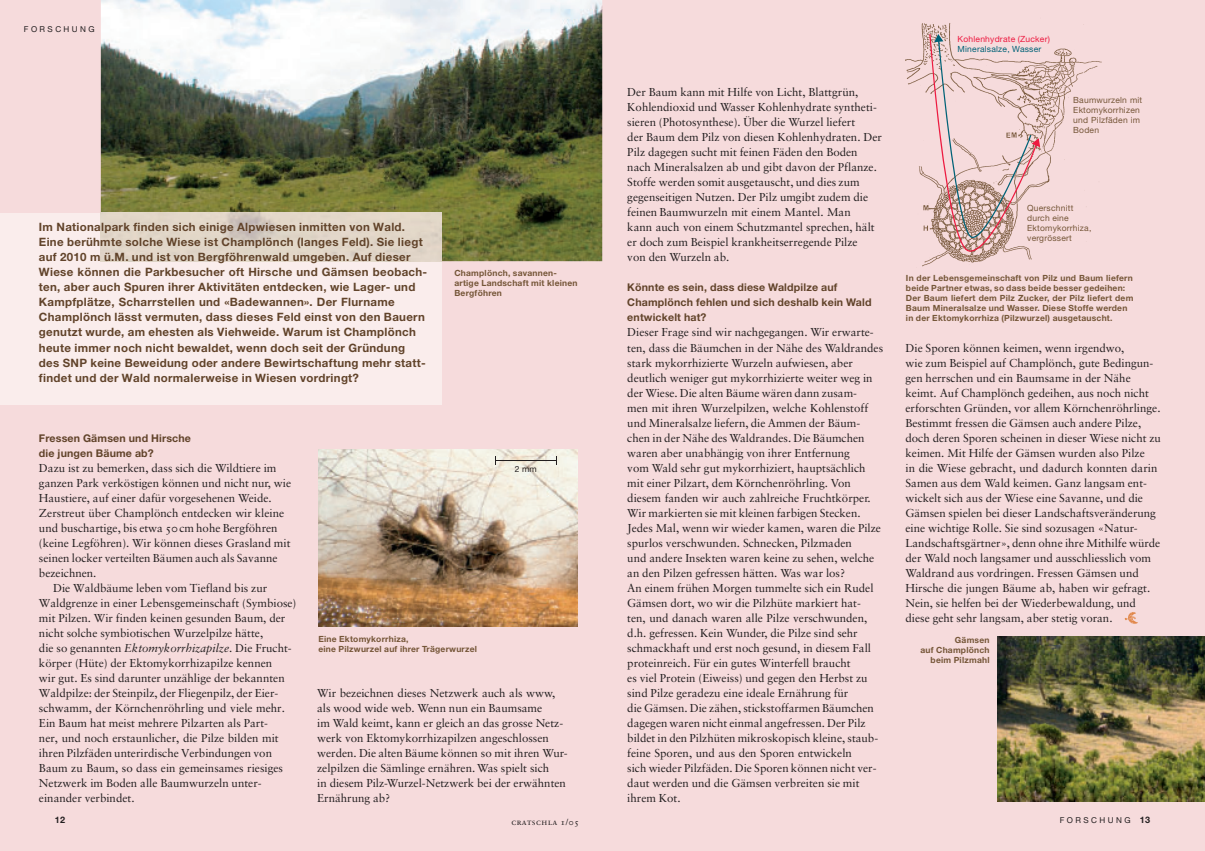
<style>
.page{position:relative;width:1205px;height:851px;background:#fff}
.page>*{position:absolute;margin:0;border:0;box-sizing:border-box;transform-origin:0 0}
.t1{font:11.5px/15px "Sabon Roman Os F";color:#231f20}
.t2{font:700 11.5px/15px "Helvetica Neue";letter-spacing:.025em;color:#61432a}
.t3{font:700 10.62px/15px "Helvetica Neue";letter-spacing:.015em;color:#61432a}
.t4{font:700 9px "Helvetica Neue";color:#231f20}
.t5{font:8.75px "Sabon Roman SC";letter-spacing:.05em;color:#231f20}
.t6{font:700 8.5px/10px "Helvetica Neue";letter-spacing:.025em;color:#755638}
.t7{font:8.5px/10px "Helvetica Neue";letter-spacing:.025em;color:#755638}
.t8{font:8.5px "Helvetica Neue";letter-spacing:.025em;color:#ed1a40}
.t9{font:8.5px "Helvetica Neue";letter-spacing:.025em;color:#006277}
.t10{font:8.5px "Helvetica Neue";color:#231f20}
.t11{font:8.12px "Helvetica Neue";letter-spacing:.3em;color:#231f20}
.s1{font-family:"Sabon Italic Os F"}
</style>
<div class="page">
<div style="left:0;top:0;width:1205px;height:850px;background:#f6dbdc"></div>
<div style="left:0;top:261px;width:442px;height:144px;background:#faedec"></div>
<div style="left:0;top:213px;width:101px;height:48px;background:#faedec"></div>
<img style="left:101px;top:0;width:501px;height:261px">
<img style="left:101px;top:213px;width:341px;height:48px">
<img style="left:998px;top:636px;width:207px;height:165px">
<img style="left:319px;top:449px;width:259px;height:177px">
<img style="left:1124px;top:612px;width:14px;height:12px">
<img style="left:905px;top:23px;width:197px;height:244px">
<svg style="left:929px;top:34px;width:111px;height:218px"></svg>
<hr style="left:495px;top:460px;width:61px;height:1px;background:#231f20">
<p class="t11" style="left:24px;top:24px;width:72px">FORSCHUNG</p>
<p class="t2" style="left:39px;top:219px;width:390px">Im Nationalpark finden sich einige Alpwiesen inmitten von Wald.<br>Eine berühmte solche Wiese ist Champlönch (langes Feld). Sie liegt auf 2010 m ü.M. und ist von Bergföhrenwald umgeben. Auf dieser Wiese können die Parkbesucher oft Hirsche und Gämsen beobach&shy;ten, aber auch Spuren ihrer Aktivitäten entdecken, wie Lager- und Kampfplätze, Scharrstellen und «Badewannen». Der Flurname Champlönch lässt vermuten, dass dieses Feld einst von den Bauern genutzt wurde, am ehesten als Viehweide. Warum ist Champlönch heute immer noch nicht bewaldet, wenn doch seit der Gründung des SNP keine Beweidung oder andere Bewirtschaftung mehr statt&shy;findet und der Wald normalerweise in Wiesen vordringt?</p>
<p class="t6" style="left:454px;top:268px;width:125px">Champlönch, savannen&shy;artige Landschaft mit kleinen<br>Bergföhren</p>
<p class="t3" style="left:39px;top:430px;width:154px">Fressen Gämsen und Hirsche die jungen Bäume ab?</p>
<p class="t1" style="left:39px;top:460px;width:239px">Dazu ist zu bemerken, dass sich die Wildtiere im</p>
<p class="t1" style="left:39px;top:475px;width:254px">ganzen Park verköstigen können und nicht nur, wie</p>
<p class="t1" style="left:39px;top:490px;width:234px">Haustiere, auf einer dafür vorgesehenen Weide.</p>
<p class="t1" style="left:39px;top:505px;width:247px">Zerstreut über Champlönch entdecken wir kleine</p>
<p class="t1" style="left:39px;top:520px;width:240px">und buschartige, bis etwa 50 cm hohe Bergföhren</p>
<p class="t1" style="left:39px;top:535px;width:253px">(keine Legföhren). Wir können dieses Grasland mit</p>
<p class="t1" style="left:39px;top:550px;width:240px">seinen locker verteilten Bäumen auch als Savanne</p>
<p class="t1" style="left:39px;top:565px;width:59px">bezeichnen.</p>
<p class="t1" style="left:53px;top:580px;width:216px">Die Waldbäume leben vom Tiefland bis zur</p>
<p class="t1" style="left:39px;top:595px;width:259px">Waldgrenze in einer Lebensgemeinschaft (Symbiose)</p>
<p class="t1" style="left:39px;top:610px;width:248px">mit Pilzen. Wir finden keinen gesunden Baum, der</p>
<p class="t1" style="left:39px;top:625px;width:226px">nicht solche symbiotischen Wurzelpilze hätte,</p>
<p class="t1" style="left:39px;top:640px;width:254px">die so genannten <span class="s1">Ektomykorrhizapilze</span>. Die Frucht-</p>
<p class="t1" style="left:39px;top:655px;width:235px">körper (Hüte) der Ektomykorrhizapilze kennen</p>
<p class="t1" style="left:39px;top:670px;width:247px">wir gut. Es sind darunter unzählige der bekannten</p>
<p class="t1" style="left:39px;top:685px;width:241px">Waldpilze: der Steinpilz, der Fliegenpilz, der Eier-</p>
<p class="t1" style="left:39px;top:700px;width:247px">schwamm, der Körnchenröhrling und viele mehr.</p>
<p class="t1" style="left:39px;top:715px;width:230px">Ein Baum hat meist mehrere Pilzarten als Part-</p>
<p class="t1" style="left:39px;top:730px;width:241px">ner, und noch erstaunlicher, die Pilze bilden mit</p>
<p class="t1" style="left:39px;top:745px;width:235px">ihren Pilzfäden unterirdische Verbindungen von</p>
<p class="t1" style="left:39px;top:760px;width:246px">Baum zu Baum, so dass ein gemeinsames riesiges</p>
<p class="t1" style="left:39px;top:775px;width:224px">Netzwerk im Boden alle Baumwurzeln unter-</p>
<p class="t1" style="left:39px;top:790px;width:97px">einander verbindet.</p>
<p class="t10" style="left:515px;top:463px;width:23px">2 mm</p>
<p class="t6" style="left:318px;top:633px;width:160px">Eine Ektomykorrhiza,<br>eine Pilzwurzel auf ihrer Trägerwurzel</p>
<p class="t1" style="left:317px;top:685px;width:252px">Wir bezeichnen dieses Netzwerk auch als www, als wood wide web. Wenn nun ein Baumsame<br>im Wald keimt, kann er gleich an das grosse Netz&shy;werk von Ektomykorrhizapilzen angeschlossen werden. Die alten Bäume können so mit ihren Wur&shy;zelpilzen die Sämlinge ernähren. Was spielt sich<br>in diesem Pilz-Wurzel-Netzwerk bei der erwähnten Ernährung ab?</p>
<p class="t1" style="left:627px;top:85px;width:256px">Der Baum kann mit Hilfe von Licht, Blattgrün, Kohlendioxid und Wasser Kohlenhydrate syntheti&shy;sieren (Photosynthese). Über die Wurzel liefert<br>der Baum dem Pilz von diesen Kohlenhydraten. Der Pilz dagegen sucht mit feinen Fäden den Boden nach Mineralsalzen ab und gibt davon der Pflanze.<br>Stoffe werden somit ausgetauscht, und dies zum gegenseitigen Nutzen. Der Pilz umgibt zudem die feinen Baumwurzeln mit einem Mantel. Man<br>kann auch von einem Schutzmantel sprechen, hält er doch zum Beispiel krankheitserregende Pilze<br>von den Wurzeln ab.</p>
<p class="t3" style="left:627px;top:280px;width:246px">Könnte es sein, dass diese Waldpilze auf<br>Champlönch fehlen und sich deshalb kein Wald entwickelt hat?</p>
<p class="t1" style="left:627px;top:325px;width:257px">Dieser Frage sind wir nachgegangen. Wir erwarte&shy;ten, dass die Bäumchen in der Nähe des Waldrandes stark mykorrhizierte Wurzeln aufwiesen, aber deutlich weniger gut mykorrhizierte weiter weg in der Wiese. Die alten Bäume wären dann zusam-<br>men mit ihren Wurzelpilzen, welche Kohlenstoff und Mineralsalze liefern, die Ammen der Bäum&shy;chen in der Nähe des Waldrandes. Die Bäumchen waren aber unabhängig von ihrer Entfernung<br>vom Wald sehr gut mykorrhiziert, hauptsächlich mit einer Pilzart, dem Körnchenröhrling. Von diesem fanden wir auch zahlreiche Fruchtkörper.<br>Wir markierten sie mit kleinen farbigen Stecken.<br>Jedes Mal, wenn wir wieder kamen, waren die Pilze spurlos verschwunden. Schnecken, Pilzmaden<br>und andere Insekten waren keine zu sehen, welche an den Pilzen gefressen hätten. Was war los?<br>An einem frühen Morgen tummelte sich ein Rudel Gämsen dort, wo wir die Pilzhüte markiert hat-<br>ten, und danach waren alle Pilze verschwunden, d.h. gefressen. Kein Wunder, die Pilze sind sehr schmackhaft und erst noch gesund, in diesem Fall proteinreich. Für ein gutes Winterfell braucht<br>es viel Protein (Eiweiss) und gegen den Herbst zu sind Pilze geradezu eine ideale Ernährung für<br>die Gämsen. Die zähen, stickstoffarmen Bäumchen dagegen waren nicht einmal angefressen. Der Pilz bildet in den Pilzhüten mikroskopisch kleine, staub&shy;feine Sporen, und aus den Sporen entwickeln<br>sich wieder Pilzfäden. Die Sporen können nicht ver&shy;daut werden und die Gämsen verbreiten sie mit ihrem Kot.</p>
<p class="t8" style="left:957px;top:34px;width:94px">Kohlenhydrate (Zucker)</p>
<p class="t9" style="left:957px;top:44px;width:85px">Mineralsalze, Wasser</p>
<p class="t7" style="left:1073px;top:95px;width:71px">Baumwurzeln mit<br>Ektomykorrhizen und Pilzfäden im<br>Boden</p>
<p class="t7" style="left:1027px;top:203px;width:66px">Querschnitt durch eine<br>Ektomykorrhiza, vergrössert</p>
<p class="t6" style="left:906px;top:273px;width:229px">In der Lebensgemeinschaft von Pilz und Baum liefern beide Partner etwas, so dass beide besser gedeihen:<br>Der Baum liefert dem Pilz Zucker, der Pilz liefert dem Baum Mineralsalze und Wasser. Diese Stoffe werden in der Ektomykorrhiza (Pilzwurzel) ausgetauscht.</p>
<p class="t1" style="left:905px;top:340px;width:257px">Die Sporen können keimen, wenn irgendwo,<br>wie zum Beispiel auf Champlönch, gute Bedingun&shy;gen herrschen und ein Baumsame in der Nähe keimt. Auf Champlönch gedeihen, aus noch nicht erforschten Gründen, vor allem Körnchenröhrlinge.<br>Bestimmt fressen die Gämsen auch andere Pilze, doch deren Sporen scheinen in dieser Wiese nicht zu keimen. Mit Hilfe der Gämsen wurden also Pilze<br>in die Wiese gebracht, und dadurch konnten darin Samen aus dem Wald keimen. Ganz langsam ent&shy;wickelt sich aus der Wiese eine Savanne, und die Gämsen spielen bei dieser Landschaftsveränderung eine wichtige Rolle. Sie sind sozusagen «Natur-Landschaftsgärtner», denn ohne ihre Mithilfe würde der Wald noch langsamer und ausschliesslich vom Waldrand aus vordringen. Fressen Gämsen und Hirsche die jungen Bäume ab, haben wir gefragt.<br>Nein, sie helfen bei der Wiederbewaldung, und diese geht sehr langsam, aber stetig voran.</p>
<p class="t6" style="left:920px;top:635px;width:71px;text-align:right">Gämsen<br>auf Champlönch beim Pilzmahl</p>
<p class="t4" style="left:55px;top:814px;width:12px">12</p>
<p class="t5" style="left:511px;top:816px;width:69px">cratschla 1/05</p>
<p class="t4" style="left:1140px;top:814px;width:12px">13</p>
<p class="t11" style="left:1060px;top:815px;width:72px">FORSCHUNG</p>
</div>
